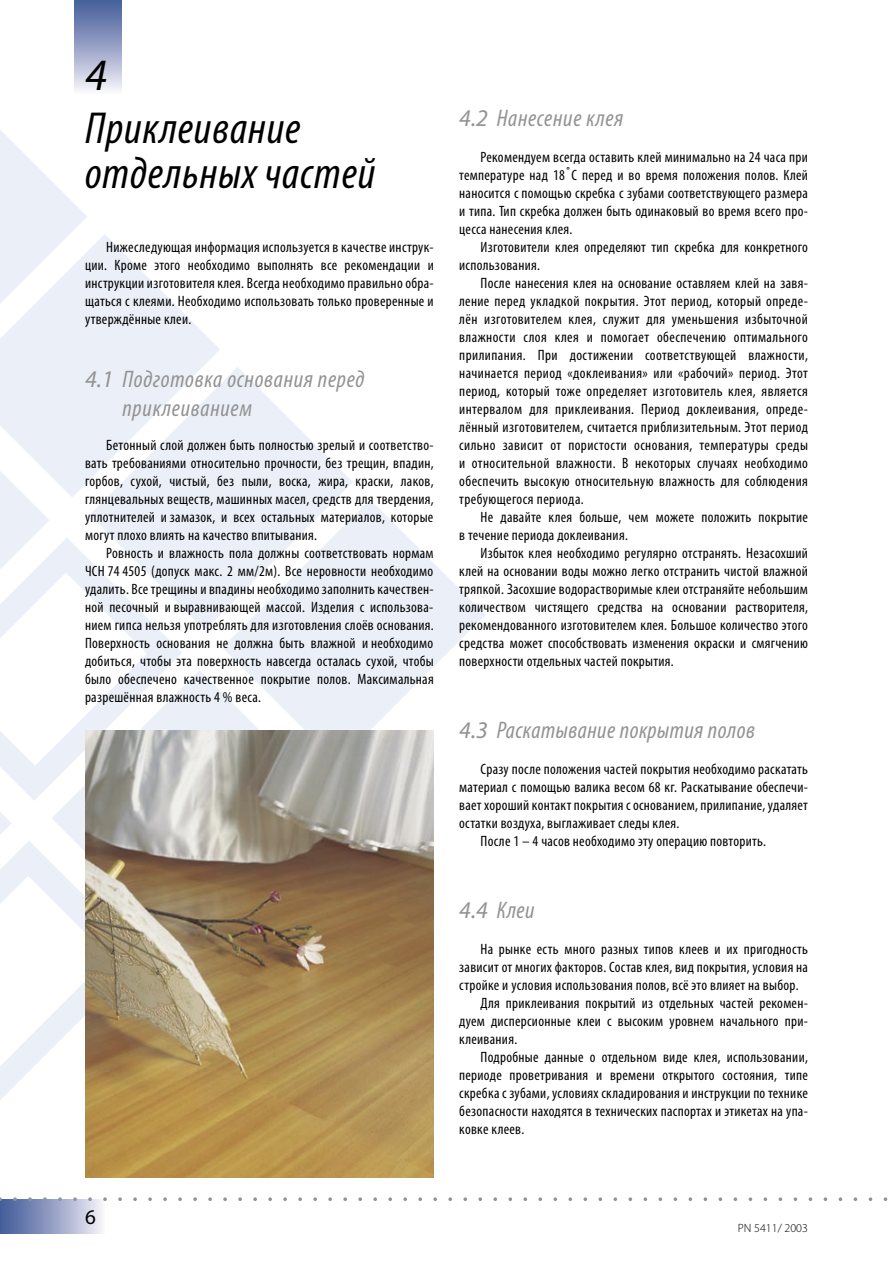
<style>
.page{position:relative;width:893px;height:1263px;background:#fff}
.page>*{position:absolute;margin:0;border:0;box-sizing:border-box;transform-origin:0 0}
.t1{font:italic condensed 45px/45px "Myriad Pro";letter-spacing:.02em;color:#000}
.t2{font:italic 45px "Myriad Pro";color:#000}
.t3{font:italic condensed 24px/28.8px "Myriad Pro";letter-spacing:.03em;color:#939393}
.t4{font:21px "Myriad Pro";color:#000}
.t5{font:condensed 15px/18px "Myriad Pro";letter-spacing:.02em;color:#000;text-align:justify}
.t6{font:300 12px "Myriad Pro";color:#000}
.s1{font-stretch:normal}
</style>
<div class="page">
<svg style="left:0;top:130px;width:87px;height:104px"></svg>
<svg style="left:0;top:497px;width:49px;height:41px"></svg>
<svg style="left:0;top:234px;width:220px;height:263px;fill:#ebeff8"></svg>
<svg style="left:90px;top:367px;width:262px;height:263px;fill:#ebeff8"></svg>
<svg style="left:182px;top:671px;width:40px;height:59px;fill:#ebeff8"></svg>
<svg style="left:222px;top:500px;width:263px;height:230px;fill:#ebeff8"></svg>
<svg style="left:0;top:538px;width:182px;height:192px"></svg>
<svg style="left:0;top:708px;width:144px;height:392px"></svg>
<div style="left:0;top:1199px;width:105px;height:34px;background:linear-gradient(to right,#3d5796,#f4f1f8)"></div>
<svg style="left:0;top:1197px;width:888px;height:6px"></svg>
<div style="left:74px;top:0;width:47px;height:94px;background:linear-gradient(to bottom,#405998,#f5f2f9)"></div>
<img style="left:85px;top:730px;width:349px;height:448px">
<h1 class="t2" style="left:85px;top:47px;width:24px">4</h1>
<h1 class="t1" style="left:85px;top:107px;width:292px">Приклеивание отдельных частей</h1>
<p class="t5" style="left:85px;top:238px;width:350px;text-indent:21px">Нижеследующая информация используется в качестве инструк&shy;ции. Кроме этого необходимо выполнять все рекомендации и инструкции изготовителя клея. Всегда необходимо правильно обра&shy;щаться с клеями. Необходимо использовать только проверенные и утверждённые клеи.</p>
<h2 class="t3" style="left:122px;top:365px;width:244px;text-indent:-37px"><span class="s1">4.1</span> Подготовка основания перед приклеиванием</h2>
<p class="t5" style="left:85px;top:436px;width:350px;text-indent:21px">Бетонный слой должен быть полностью зрелый и соответство&shy;вать требованиями относительно прочности, без трещин, впадин, горбов, сухой, чистый, без пыли, воска, жира, краски, лаков, глянцевальных веществ, машинных масел, средств для твердения, уплотнителей и замазок, и всех остальных материалов, которые могут плохо влиять на качество впитывания.</p>
<p class="t5" style="left:85px;top:544px;width:350px;text-indent:21px">Ровность и влажность пола должны соответствовать нормам ЧСН 74 4505 (допуск макс. 2 мм/2м). Все неровности необходимо удалить. Все трещины и впадины необходимо заполнить качествен&shy;ной песочный и выравнивающей массой. Изделия с использова&shy;нием гипса нельзя употреблять для изготовления слоёв основания.<br>Поверхность основания не должна быть влажной и необходимо добиться, чтобы эта поверхность навсегда осталась сухой, чтобы было обеспечено качественное покрытие полов. Максимальная разрешённая влажность 4 % веса.</p>
<h2 class="t3" style="left:459px;top:104px;width:166px"><span class="s1">4.2</span> Нанесение клея</h2>
<p class="t5" style="left:459px;top:148px;width:350px;text-indent:21px">Рекомендуем всегда оставить клей минимально на 24 часа при температуре над 18˚С перед и во время положения полов. Клей наносится с помощью скребка с зубами соответствующего размера и типа. Тип скребка должен быть одинаковый во время всего про&shy;цесса нанесения клея.</p>
<p class="t5" style="left:459px;top:238px;width:350px;text-indent:21px">Изготовители клея определяют тип скребка для конкретного использования.</p>
<p class="t5" style="left:459px;top:274px;width:350px;text-indent:21px">После нанесения клея на основание оставляем клей на завя&shy;ление перед укладкой покрытия. Этот период, который опреде&shy;лён изготовителем клея, служит для уменьшения избыточной влажности слоя клея и помогает обеспечению оптимального прилипания. При достижении соответствующей влажности, начинается период «доклеивания» или «рабочий» период. Этот период, который тоже определяет изготовитель клея, является интервалом для приклеивания. Период доклеивания, опреде&shy;лённый изготовителем, считается приблизительным. Этот период сильно зависит от пористости основания, температуры среды и относительной влажности. В некоторых случаях необходимо обеспечить высокую относительную влажность для соблюдения требующегося периода.</p>
<p class="t5" style="left:459px;top:508px;width:350px;text-indent:21px">Не давайте клея больше, чем можете положить покрытие в течение периода доклеивания.</p>
<p class="t5" style="left:459px;top:544px;width:350px;text-indent:21px">Избыток клея необходимо регулярно отстранять. Незасохший клей на основании воды можно легко отстранить чистой влажной тряпкой. Засохшие водорастворимые клеи отстраняйте небольшим количеством чистящего средства на основании растворителя, рекомендованного изготовителем клея. Большое количество этого средства может способствовать изменения окраски и смягчению поверхности отдельных частей покрытия.</p>
<h2 class="t3" style="left:459px;top:716px;width:297px"><span class="s1">4.3</span> Раскатывание покрытия полов</h2>
<p class="t5" style="left:480px;top:760px;width:329px">Сразу после положения частей покрытия необходимо раскатать</p>
<p class="t5" style="left:459px;top:778px;width:350px">материал с помощью валика весом 68 кг. Раскатывание обеспечи-</p>
<p class="t5" style="left:459px;top:796px;width:350px">вает хороший контакт покрытия с основанием, прилипание, удаляет</p>
<p class="t5" style="left:459px;top:814px;width:222px">остатки воздуха, выглаживает следы клея.</p>
<p class="t5" style="left:480px;top:832px;width:287px">После 1 – 4 часов необходимо эту операцию повторить.</p>
<h2 class="t3" style="left:459px;top:896px;width:77px"><span class="s1">4.4</span> Клеи</h2>
<p class="t5" style="left:480px;top:940px;width:329px">На рынке есть много разных типов клеев и их пригодность</p>
<p class="t5" style="left:459px;top:958px;width:350px">зависит от многих факторов. Состав клея, вид покрытия, условия на</p>
<p class="t5" style="left:459px;top:976px;width:341px">стройке и условия использования полов, всё это влияет на выбор.</p>
<p class="t5" style="left:480px;top:994px;width:329px">Для приклеивания покрытий из отдельных частей рекомен-</p>
<p class="t5" style="left:459px;top:1012px;width:350px">дуем дисперсионные клеи с высоким уровнем начального при-</p>
<p class="t5" style="left:459px;top:1030px;width:59px">клеивания.</p>
<p class="t5" style="left:480px;top:1048px;width:329px">Подробные данные о отдельном виде клея, использовании,</p>
<p class="t5" style="left:459px;top:1066px;width:350px">периоде проветривания и времени открытого состояния, типе</p>
<p class="t5" style="left:459px;top:1084px;width:350px">скребка с зубами, условиях складирования и инструкции по технике</p>
<p class="t5" style="left:459px;top:1102px;width:350px">безопасности находятся в технических паспортах и этикетах на упа-</p>
<p class="t5" style="left:459px;top:1120px;width:67px">ковке клеев.</p>
<h3 class="t4" style="left:85px;top:1204px;width:12px">6</h3>
<p class="t6" style="left:738px;top:1221px;width:71px">PN 5411/ 2003</p>
</div>
